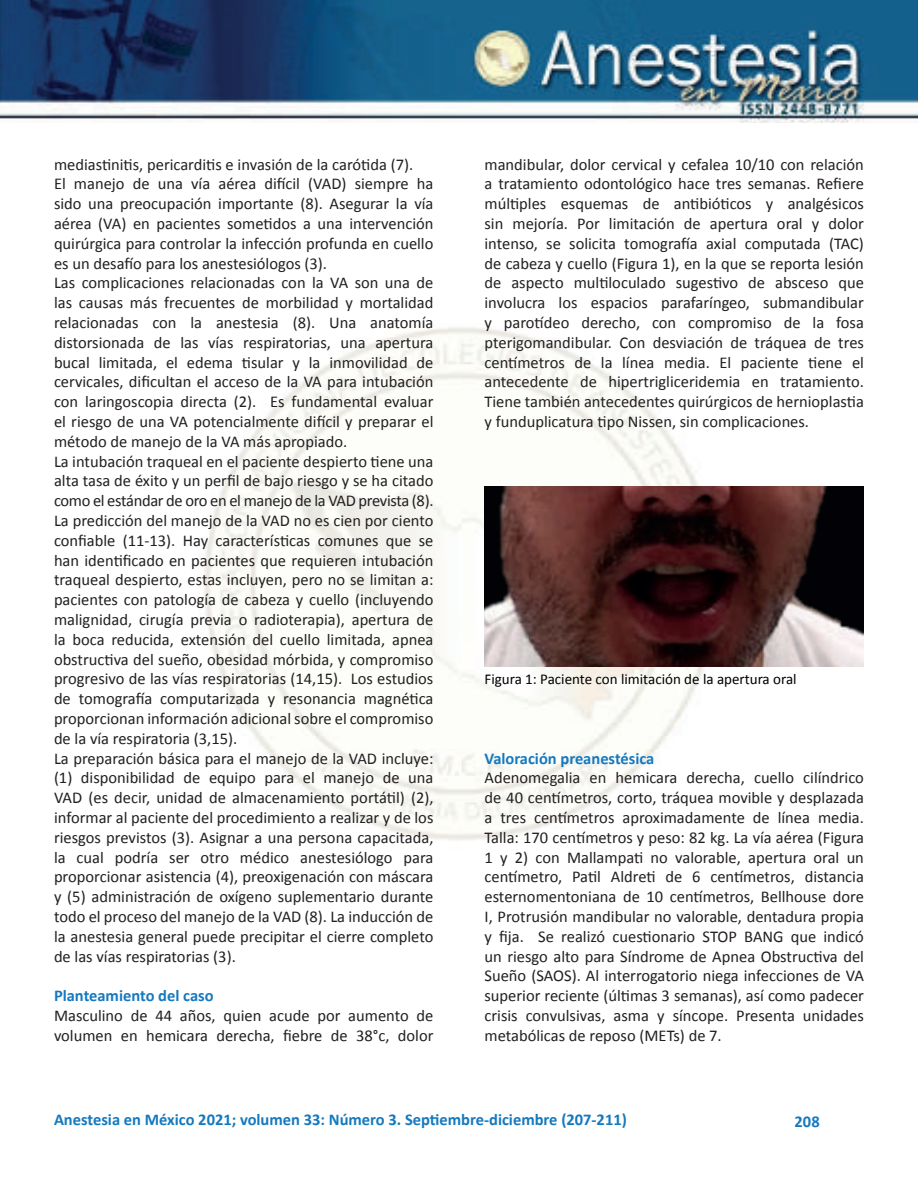
<style>
.page{position:relative;width:918px;height:1188px;background:#fff}
.page>*{position:absolute;margin:0;border:0;box-sizing:border-box;transform-origin:0 0}
.t1{font:16.5px/19.8px "Calibri";color:#231f20}
.t2{font:700 16.5px "Calibri";color:#1579bf}
.t3{font:15px "Calibri";color:#000}
</style>
<div class="page">
<img style="left:0;top:0;width:918px;height:122px">
<img style="left:204px;top:327px;width:519px;height:514px">
<img style="left:485px;top:487px;width:379px;height:180px">
<p class="t1" style="left:54px;top:154px;width:381px">mediastinitis, pericarditis e invasión de la carótida (7).<br>El manejo de una vía aérea difícil (VAD) siempre ha sido una preocupación importante (8). Asegurar la vía aérea (VA) en pacientes sometidos a una intervención quirúrgica para controlar la infección profunda en cuello es un desafío para los anestesiólogos (3).<br>Las complicaciones relacionadas con la VA son una de las causas más frecuentes de morbilidad y mortalidad relacionadas con la anestesia (8). Una anatomía distorsionada de las vías respiratorias, una apertura bucal limitada, el edema tisular y la inmovilidad de cervicales, dificultan el acceso de la VA para intubación con laringoscopia directa (2). Es fundamental evaluar el riesgo de una VA potencialmente difícil y preparar el método de manejo de la VA más apropiado.<br>La intubación traqueal en el paciente despierto tiene una alta tasa de éxito y un perfil de bajo riesgo y se ha citado como el estándar de oro en el manejo de la VAD prevista (8).<br>La predicción del manejo de la VAD no es cien por ciento confiable (11-13). Hay características comunes que se han identificado en pacientes que requieren intubación traqueal despierto, estas incluyen, pero no se limitan a: pacientes con patología de cabeza y cuello (incluyendo malignidad, cirugía previa o radioterapia), apertura de la boca reducida, extensión del cuello limitada, apnea obstructiva del sueño, obesidad mórbida, y compromiso progresivo de las vías respiratorias (14,15). Los estudios de tomografía computarizada y resonancia magnética proporcionan información adicional sobre el compromiso de la vía respiratoria (3,15).<br>La preparación básica para el manejo de la VAD incluye: (1) disponibilidad de equipo para el manejo de una VAD (es decir, unidad de almacenamiento portátil) (2), informar al paciente del procedimiento a realizar y de los riesgos previstos (3). Asignar a una persona capacitada, la cual podría ser otro médico anestesiólogo para proporcionar asistencia (4), preoxigenación con máscara y (5) administración de oxígeno suplementario durante todo el proceso del manejo de la VAD (8). La inducción de la anestesia general puede precipitar el cierre completo de las vías respiratorias (3).</p>
<p class="t2" style="left:54px;top:984px;width:161px">Planteamiento del caso</p>
<p class="t1" style="left:54px;top:1005px;width:381px">Masculino de 44 años, quien acude por aumento de volumen en hemicara derecha, fiebre de 38°c, dolor</p>
<p class="t1" style="left:485px;top:154px;width:381px;text-align:justify">mandibular, dolor cervical y cefalea 10/10 con relación a tratamiento odontológico hace tres semanas. Refiere múltiples esquemas de antibióticos y analgésicos sin mejoría. Por limitación de apertura oral y dolor intenso, se solicita tomografía axial computada (TAC) de cabeza y cuello (Figura 1), en la que se reporta lesión de aspecto multiloculado sugestivo de absceso que involucra los espacios parafaríngeo, submandibular y parotídeo derecho, con compromiso de la fosa pterigomandibular. Con desviación de tráquea de tres centímetros de la línea media. El paciente tiene el antecedente de hipertrigliceridemia en tratamiento.<br>Tiene también antecedentes quirúrgicos de hernioplastia y funduplicatura tipo Nissen, sin complicaciones.</p>
<p class="t3" style="left:485px;top:669px;width:314px">Figura 1: Paciente con limitación de la apertura oral</p>
<p class="t2" style="left:485px;top:747px;width:171px">Valoración preanestésica</p>
<p class="t1" style="left:485px;top:767px;width:381px;text-align:justify">Adenomegalia en hemicara derecha, cuello cilíndrico de 40 centímetros, corto, tráquea movible y desplazada a tres centímetros aproximadamente de línea media.<br>Talla: 170 centímetros y peso: 82 kg. La vía aérea (Figura 1 y 2) con Mallampati no valorable, apertura oral un centímetro, Patil Aldreti de 6 centímetros, distancia esternomentoniana de 10 centímetros, Bellhouse dore I, Protrusión mandibular no valorable, dentadura propia y fija. Se realizó cuestionario STOP BANG que indicó un riesgo alto para Síndrome de Apnea Obstructiva del Sueño (SAOS). Al interrogatorio niega infecciones de VA superior reciente (últimas 3 semanas), así como padecer crisis convulsivas, asma y síncope. Presenta unidades metabólicas de reposo (METs) de 7.</p>
<p class="t2" style="left:54px;top:1108px;width:574px">Anestesia en México 2021; volumen 33: Número 3. Septiembre-diciembre (207-211)</p>
<p class="t2" style="left:795px;top:1110px;width:27px">208</p>
</div>
